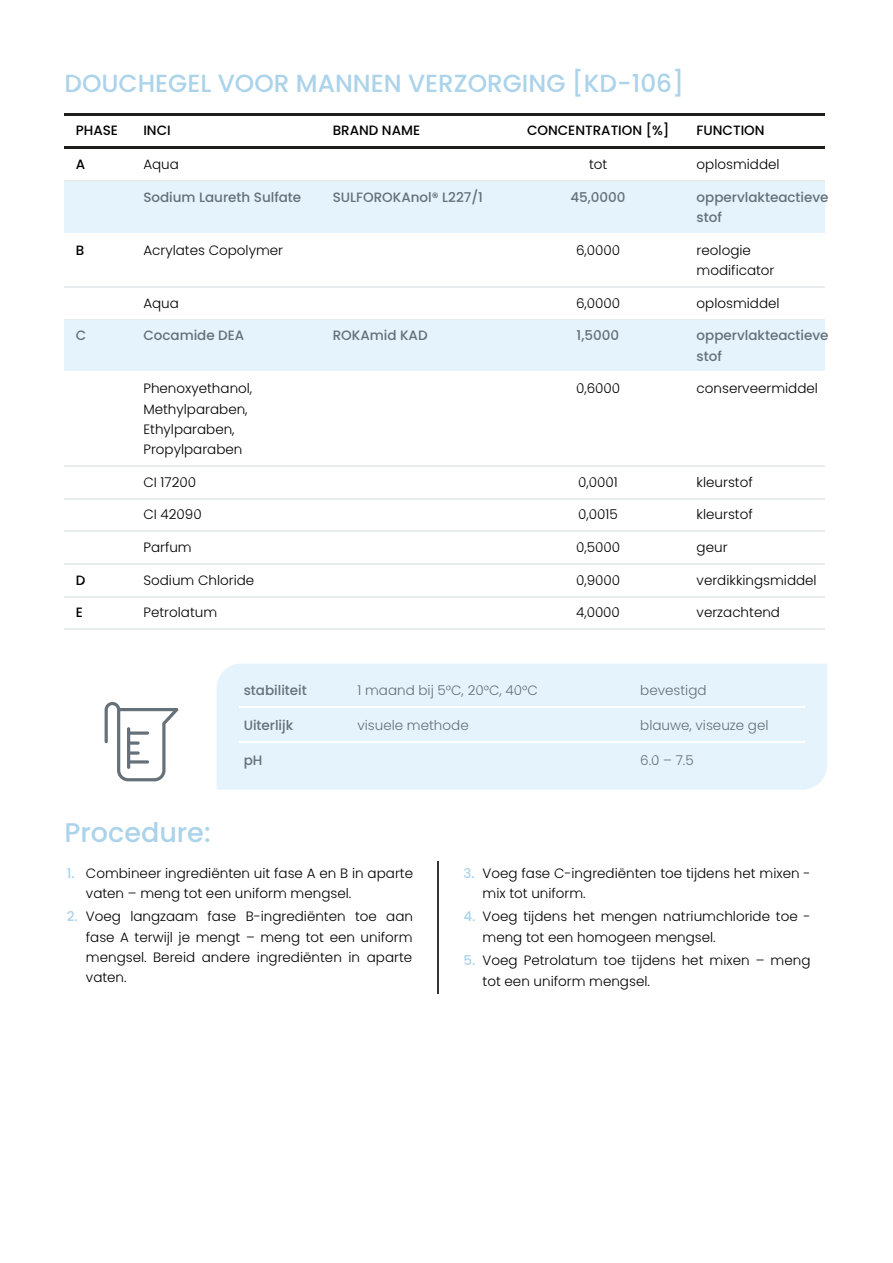
<style>
.page{position:relative;width:893px;height:1263px;background:#fff}
.page>*{position:absolute;margin:0;border:0;box-sizing:border-box;transform-origin:0 0}
.t1{font:500 27px "Poppins";letter-spacing:.005em;color:#abd3ea}
.t2{font:24.75px "Medium Poppins";letter-spacing:.005em;color:#abd3ea}
.t3{font:13.5px/20.2px "Light Poppins";letter-spacing:.005em;color:#000}
.t4{font:500 13.5px/20.2px "Poppins";letter-spacing:.005em;color:#657079}
.t5{font:13.5px "Light Poppins";letter-spacing:.005em;color:#657079}
.t6{font:500 13.5px "Poppins";letter-spacing:.005em;color:#000}
.s1{font-family:"Poppins";font-weight:500;color:#abd3ea}
</style>
<div class="page">
<hr style="left:64px;top:113px;width:761px;height:2px;background:#1d1d1b">
<hr style="left:64px;top:147px;width:761px;height:2px;background:#1d1d1b">
<hr style="left:64px;top:180px;width:761px;height:2px;background:#e7ebeb">
<div style="left:64px;top:182px;width:761px;height:53px;background:#e5f3fd"></div>
<hr style="left:64px;top:233px;width:761px;height:2px;background:#fff">
<hr style="left:64px;top:286px;width:761px;height:1px;background:#e7ebeb">
<hr style="left:64px;top:319px;width:761px;height:1px;background:#e7ebeb">
<div style="left:64px;top:320px;width:761px;height:53px;background:#e5f3fd"></div>
<hr style="left:64px;top:372px;width:761px;height:1px;background:#fff">
<hr style="left:64px;top:465px;width:761px;height:2px;background:#e7ebeb">
<hr style="left:64px;top:498px;width:761px;height:1px;background:#e7ebeb">
<hr style="left:64px;top:531px;width:761px;height:1px;background:#e7ebeb">
<hr style="left:64px;top:563px;width:761px;height:1px;background:#e7ebeb">
<hr style="left:64px;top:596px;width:761px;height:1px;background:#e7ebeb">
<hr style="left:64px;top:629px;width:761px;height:1px;background:#e7ebeb">
<div style="left:217px;top:664px;width:610px;height:126px;background:#e5f3fd"></div>
<hr style="left:239px;top:706px;width:114px;height:2px;background:#fff">
<hr style="left:353px;top:706px;width:282px;height:2px;background:#fff">
<hr style="left:635px;top:706px;width:169px;height:2px;background:#fff">
<hr style="left:239px;top:741px;width:114px;height:1px;background:#fff">
<hr style="left:353px;top:741px;width:282px;height:1px;background:#fff">
<hr style="left:635px;top:741px;width:169px;height:1px;background:#fff">
<hr style="left:437px;top:861px;width:1px;height:133px;background:#333">
<svg style="left:105px;top:702px;width:73px;height:79px"></svg>
<hr style="left:127px;top:727px;width:3px;height:42px;background:#657079;border-radius:2px">
<svg style="left:127px;top:760px;width:22px;height:4px"></svg>
<svg style="left:127px;top:751px;width:13px;height:4px"></svg>
<svg style="left:127px;top:741px;width:13px;height:4px"></svg>
<hr style="left:127px;top:732px;width:22px;height:3px;background:#657079;border-radius:2px">
<h2 class="t2" style="left:64px;top:66px;width:621px">DOUCHEGEL VOOR MANNEN VERZORGING [KD-106]</h2>
<p class="t6" style="left:76px;top:121px;width:44px">PHASE</p>
<p class="t6" style="left:143px;top:121px;width:29px">INCI</p>
<p class="t6" style="left:333px;top:121px;width:89px">BRAND NAME</p>
<p class="t6" style="left:527px;top:121px;width:144px">CONCENTRATION [%]</p>
<p class="t6" style="left:696px;top:121px;width:69px">FUNCTION</p>
<p class="t6" style="left:76px;top:155px;width:11px">A</p>
<p class="t3" style="left:143px;top:154px;width:37px">Aqua</p>
<p class="t3" style="left:589px;top:154px;width:20px">tot</p>
<p class="t3" style="left:696px;top:154px;width:84px">oplosmiddel</p>
<p class="t4" style="left:143px;top:187px;width:159px">Sodium Laureth Sulfate</p>
<p class="t4" style="left:333px;top:187px;width:152px">SULFOROKAnol® L227/1</p>
<p class="t4" style="left:570px;top:187px;width:56px">45,0000</p>
<p class="t4" style="left:696px;top:187px;width:133px">oppervlakteactieve stof</p>
<p class="t6" style="left:76px;top:241px;width:10px">B</p>
<p class="t3" style="left:143px;top:240px;width:141px">Acrylates Copolymer</p>
<p class="t3" style="left:576px;top:240px;width:46px">6,0000</p>
<p class="t3" style="left:696px;top:240px;width:79px">reologie modificator</p>
<p class="t3" style="left:143px;top:293px;width:37px">Aqua</p>
<p class="t3" style="left:576px;top:293px;width:46px">6,0000</p>
<p class="t3" style="left:696px;top:293px;width:84px">oplosmiddel</p>
<p class="t4" style="left:76px;top:326px;width:12px">C</p>
<p class="t4" style="left:143px;top:326px;width:102px">Cocamide DEA</p>
<p class="t4" style="left:333px;top:326px;width:96px">ROKAmid KAD</p>
<p class="t4" style="left:576px;top:326px;width:44px">1,5000</p>
<p class="t4" style="left:696px;top:326px;width:133px">oppervlakteactieve stof</p>
<p class="t3" style="left:143px;top:378px;width:110px">Phenoxyethanol,<br>Methylparaben,<br>Ethylparaben,<br>Propylparaben</p>
<p class="t3" style="left:576px;top:378px;width:46px">0,6000</p>
<p class="t3" style="left:696px;top:378px;width:123px">conserveermiddel</p>
<p class="t3" style="left:143px;top:472px;width:54px">CI 17200</p>
<p class="t3" style="left:578px;top:472px;width:41px">0,0001</p>
<p class="t3" style="left:696px;top:472px;width:58px">kleurstof</p>
<p class="t3" style="left:143px;top:505px;width:60px">CI 42090</p>
<p class="t3" style="left:578px;top:505px;width:41px">0,0015</p>
<p class="t3" style="left:696px;top:505px;width:58px">kleurstof</p>
<p class="t3" style="left:143px;top:537px;width:50px">Parfum</p>
<p class="t3" style="left:576px;top:537px;width:45px">0,5000</p>
<p class="t3" style="left:696px;top:537px;width:32px">geur</p>
<p class="t6" style="left:76px;top:571px;width:11px">D</p>
<p class="t3" style="left:143px;top:570px;width:112px">Sodium Chloride</p>
<p class="t3" style="left:576px;top:570px;width:45px">0,9000</p>
<p class="t3" style="left:696px;top:570px;width:122px">verdikkingsmiddel</p>
<p class="t6" style="left:76px;top:603px;width:9px">E</p>
<p class="t3" style="left:143px;top:603px;width:75px">Petrolatum</p>
<p class="t3" style="left:576px;top:603px;width:45px">4,0000</p>
<p class="t3" style="left:696px;top:603px;width:85px">verzachtend</p>
<p class="t4" style="left:244px;top:680px;width:65px">stabiliteit</p>
<p class="t5" style="left:357px;top:681px;width:182px">1 maand bij 5°C, 20°C, 40°C</p>
<p class="t5" style="left:640px;top:681px;width:68px">bevestigd</p>
<p class="t4" style="left:244px;top:715px;width:51px">Uiterlijk</p>
<p class="t5" style="left:357px;top:716px;width:113px">visuele methode</p>
<p class="t5" style="left:640px;top:716px;width:130px">blauwe, viseuze gel</p>
<p class="t4" style="left:244px;top:750px;width:20px">pH</p>
<p class="t5" style="left:640px;top:751px;width:55px">6.0 – 7.5</p>
<h1 class="t1" style="left:64px;top:813px;width:147px">Procedure:</h1>
<p class="t3" style="left:86px;top:863px;width:328px;text-indent:-19px"><span class="s1">1.</span> Combineer ingrediënten uit fase A en B in aparte vaten – meng tot een uniform mengsel.</p>
<p class="t3" style="left:86px;top:907px;width:328px;text-align:justify;text-indent:-19px"><span class="s1">2.</span> Voeg langzaam fase B-ingrediënten toe aan fase A terwijl je mengt – meng tot een uniform mengsel. Bereid andere ingrediënten in aparte vaten.</p>
<p class="t3" style="left:482px;top:863px;width:329px;text-indent:-19px"><span class="s1">3.</span> Voeg fase C-ingrediënten toe tijdens het mixen - mix tot uniform.</p>
<p class="t3" style="left:482px;top:907px;width:329px;text-indent:-19px"><span class="s1">4.</span> Voeg tijdens het mengen natriumchloride toe - meng tot een homogeen mengsel.</p>
<p class="t3" style="left:482px;top:951px;width:329px;text-indent:-19px"><span class="s1">5.</span> Voeg Petrolatum toe tijdens het mixen – meng tot een uniform mengsel.</p>
</div>
